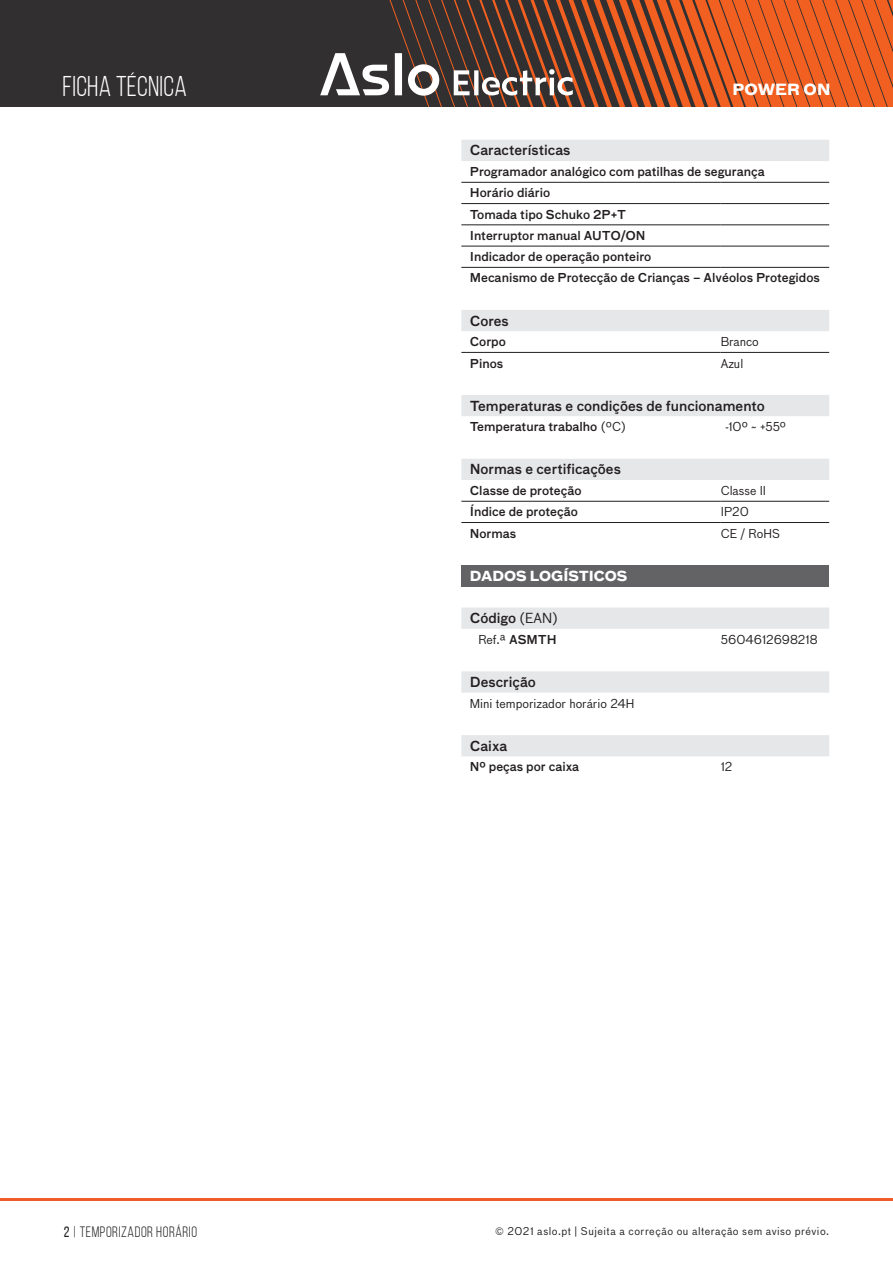
<style>
.page{position:relative;width:893px;height:1263px;background:#fff}
.page>*{position:absolute;margin:0;border:0;box-sizing:border-box;transform-origin:0 0}
.t1{font:28.5px "Bebas Neue";letter-spacing:.01em;color:#fff}
.t2{font:15px "Bebas Neue";letter-spacing:.04em;color:#231f20}
.t3{font:700 15px "Bau LF";color:#fff}
.t4{font:500 13.5px "Bau LF";color:#231f20}
.t5{font:700 13.5px "Bau LF";color:#fff}
.t6{font:500 12px/21.3px "Bau LF";color:#231f20}
.t7{font:12px "Bau LF";color:#231f20}
.t8{font:10.5px "Bau LF";letter-spacing:.045em;color:#231f20}
.s1{font-weight:400}
.s2{font-weight:500}
.s3{font-style:inherit}
.s4{font-family:"Avant Garde IT Cby BT"}
</style>
<div class="page">
<div style="left:0;top:0;width:893px;height:106px;background:#312f30"></div>
<hr style="left:0;top:1198px;width:893px;height:3px;background:#f15b2a">
<svg style="left:320px;top:0;width:573px;height:106px"></svg>
<svg style="left:461px;top:140px;width:368px;height:616px"></svg>
<div style="left:461px;top:565px;width:368px;height:21px;background:#636366"></div>
<hr style="left:461px;top:182px;width:260px;height:1px;background:#231f20">
<hr style="left:721px;top:182px;width:108px;height:1px;background:#231f20">
<hr style="left:461px;top:203px;width:260px;height:1px;background:#231f20">
<hr style="left:721px;top:203px;width:108px;height:1px;background:#231f20">
<hr style="left:461px;top:225px;width:260px;height:1px;background:#231f20">
<hr style="left:721px;top:225px;width:108px;height:1px;background:#231f20">
<hr style="left:461px;top:246px;width:260px;height:1px;background:#231f20">
<hr style="left:721px;top:246px;width:108px;height:1px;background:#231f20">
<hr style="left:461px;top:267px;width:260px;height:1px;background:#231f20">
<hr style="left:721px;top:267px;width:108px;height:1px;background:#231f20">
<hr style="left:461px;top:352px;width:260px;height:1px;background:#231f20">
<hr style="left:721px;top:352px;width:108px;height:1px;background:#231f20">
<hr style="left:461px;top:501px;width:260px;height:1px;background:#231f20">
<hr style="left:721px;top:501px;width:108px;height:1px;background:#231f20">
<hr style="left:461px;top:522px;width:260px;height:1px;background:#231f20">
<hr style="left:721px;top:522px;width:108px;height:1px;background:#231f20">
<h1 class="t1" style="left:63px;top:70px;width:126px">FICHA TÉCNICA</h1>
<p class="t3" style="left:732px;top:79px;width:99px">POWER ON</p>
<p class="t4" style="left:470px;top:141px;width:102px">Características</p>
<p class="t6" style="left:470px;top:161px;width:352px">Programador analógico com patilhas de segurança<br>Horário diário<br>Tomada tipo Schuko 2P+T<br>Interruptor manual AUTO/ON<br>Indicador de operação ponteiro<br>Mecanismo de Protecção de Crianças – Alvéolos Protegidos</p>
<p class="t4" style="left:470px;top:311px;width:40px">Cores</p>
<p class="t6" style="left:470px;top:331px;width:38px">Corpo</p>
<p class="t7" style="left:721px;top:333px;width:40px">Branco</p>
<p class="t6" style="left:470px;top:353px;width:35px">Pinos</p>
<p class="t7" style="left:721px;top:355px;width:24px">Azul</p>
<p class="t4" style="left:470px;top:396px;width:296px">Temperaturas e condições de funcionamento</p>
<p class="t6" style="left:470px;top:416px;width:158px">Temperatura trabalho <span class="s1">(ºC)</span></p>
<p class="t7" style="left:725px;top:418px;width:63px">-10º ~ +55º</p>
<p class="t4" style="left:470px;top:460px;width:153px">Normas e certificações</p>
<p class="t6" style="left:470px;top:480px;width:113px">Classe de proteção</p>
<p class="t7" style="left:721px;top:482px;width:47px">Classe II</p>
<p class="t6" style="left:470px;top:501px;width:109px">Índice de proteção</p>
<p class="t7" style="left:721px;top:503px;width:30px">IP20</p>
<p class="t6" style="left:470px;top:523px;width:48px">Normas</p>
<p class="t7" style="left:721px;top:525px;width:61px">CE / RoHS</p>
<p class="t5" style="left:470px;top:566px;width:159px">DADOS LOGÍSTICOS</p>
<p class="t4" style="left:470px;top:609px;width:90px">Código <span class="s1">(EAN)</span></p>
<p class="t7" style="left:478px;top:631px;width:80px">Ref.ª <span class="s2">ASMTH</span></p>
<p class="t7" style="left:721px;top:631px;width:98px">5604612698218</p>
<p class="t4" style="left:470px;top:672px;width:68px">Descrição</p>
<p class="t7" style="left:470px;top:695px;width:166px">Mini temporizador horário 24H</p>
<p class="t4" style="left:470px;top:736px;width:39px">Caixa</p>
<p class="t6" style="left:470px;top:757px;width:111px">Nº peças por caixa</p>
<p class="t7" style="left:721px;top:759px;width:13px">12</p>
<p class="t2" style="left:64px;top:1223px;width:135px"><span class="s3">2</span> | TEMPORIZADOR HORÁRIO</p>
<p class="t8" style="left:495px;top:1224px;width:336px"><span class="s4">©</span> 2021 aslo.pt | Sujeita a correção ou alteração sem aviso prévio.</p>
</div>
